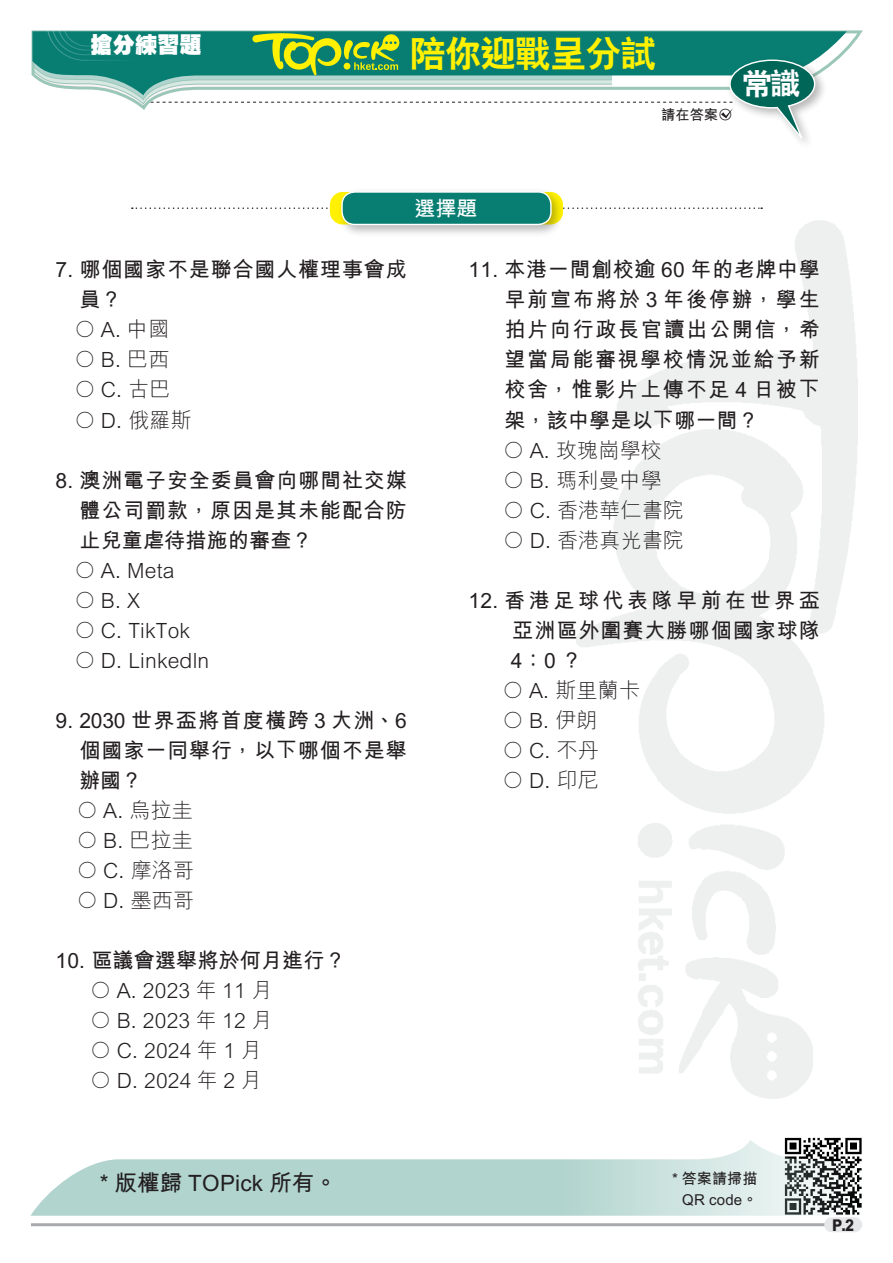
<style>
.page{position:relative;width:893px;height:1263px;background:#fff}
.page>*{position:absolute;margin:0;border:0;box-sizing:border-box;transform-origin:0 0}
.小題eq{font:36px "C Hei 2 Xbold HKSCS";letter-spacing:-.025em;color:#fff101}
.內文{font:30px "C Hei 2 Xbold HKSCS";color:#fff}
.sf_內文{font:22.5px "M Hei Bold HKSCS";letter-spacing:.01em;color:#231f20}
.小題{font:22.2px "C Hei Ultra Bold HKSCS";color:#fff}
.Ex_Questions{font:21px "M Hei Light HKSCS";letter-spacing:.01em;color:#231f20}
.Ex_Questions-2{font:21px/30px "M Hei Bold HKSCS";letter-spacing:.045em;color:#231f20;text-align:justify}
.Ex_Text01{font:21px/30px "M Hei Bold HKSCS";letter-spacing:.08em;color:#231f20;text-align:justify}
.Ex_Questions-3{font:21px "M Hei Bold HKSCS";letter-spacing:.17em;color:#231f20}
.Ex_Questions-4{font:21px "M Hei Bold HKSCS";letter-spacing:.01em;color:#231f20}
.增值題et{font:21px "M Hei Bold HKSCS";color:#fff}
.t1{font:16.2px "M Hei Xbold HKSCS";color:#231f20;scale:.9 1}
.sf_內文-2{font:15px "M Hei Bold HKSCS";letter-spacing:.01em;color:#231f20}
._9_5pt撰文eq{font:14.25px "M Hei Bold HKSCS";color:#231f20}
</style>
<div class="page">
<img style="left:784px;top:1137px;width:78px;height:71px">
<svg style="left:30px;top:1140px;width:831px;height:76px;fill:#b4d5cf"></svg>
<hr style="left:31px;top:1223px;width:831px;height:3px;background:#a8a9ad">
<div style="left:824px;top:1217px;width:38px;height:15px;background:#e6e7e9;border-radius:7px"></div>
<svg style="left:816px;top:31px;width:31px;height:37px"></svg>
<div style="left:726px;top:56px;width:101px;height:94px;background:#231f20;opacity:.32"></div>
<svg style="left:31px;top:30px;width:785px;height:117px"></svg>
<svg style="left:132px;top:207px;width:630px;height:2px"></svg>
<div style="left:330px;top:192px;width:233px;height:32px;background:#fff101;border-radius:13px"></div>
<div style="left:337px;top:187px;width:227px;height:50px;background:#231f20;opacity:.32"></div>
<div style="left:342px;top:192px;width:209px;height:32px;background:#087e72;border-radius:13px"></div>
<div style="left:341px;top:191px;width:211px;height:34px;border:1px solid #fff;border-radius:13px"></div>
<p class="小題" style="left:91px;top:30px;width:113px">搶分練習題</p>
<p class="小題eq" style="left:410px;top:30px;width:248px">陪你迎戰呈分試</p>
<p class="_9_5pt撰文eq" style="left:661px;top:104px;width:73px">請在答案○</p>
<p class="內文" style="left:742px;top:64px;width:60px">常識</p>
<p class="增值題et" style="left:414px;top:193px;width:64px">選擇題</p>
<p class="Ex_Questions-2" style="left:79px;top:253px;width:329px;text-indent:-24px">7. 哪個國家不是聯合國人權理事會成員？</p>
<p class="Ex_Questions" style="left:74px;top:315px;width:96px">○ A. 中國</p>
<p class="Ex_Questions" style="left:74px;top:345px;width:96px">○ B. 巴西</p>
<p class="Ex_Questions" style="left:74px;top:375px;width:98px">○ C. 古巴</p>
<p class="Ex_Questions" style="left:74px;top:405px;width:119px">○ D. 俄羅斯</p>
<p class="Ex_Questions-2" style="left:79px;top:463px;width:329px;text-indent:-24px">8. 澳洲電子安全委員會向哪間社交媒體公司罰款，原因是其未能配合防止兒童虐待措施的審查？</p>
<p class="Ex_Questions" style="left:74px;top:555px;width:102px">○ A. Meta</p>
<p class="Ex_Questions" style="left:74px;top:585px;width:67px">○ B. X</p>
<p class="Ex_Questions" style="left:74px;top:615px;width:117px">○ C. TikTok</p>
<p class="Ex_Questions" style="left:74px;top:645px;width:136px">○ D. Linkedln</p>
<p class="Ex_Questions-2" style="left:79px;top:703px;width:329px;text-indent:-24px">9. 2030 世界盃將首度橫跨 3 大洲、6個國家一同舉行，以下哪個不是舉辦國？</p>
<p class="Ex_Questions" style="left:77px;top:795px;width:118px">○ A. 烏拉圭</p>
<p class="Ex_Questions" style="left:77px;top:825px;width:118px">○ B. 巴拉圭</p>
<p class="Ex_Questions" style="left:77px;top:855px;width:119px">○ C. 摩洛哥</p>
<p class="Ex_Questions" style="left:77px;top:885px;width:119px">○ D. 墨西哥</p>
<p class="Ex_Questions-4" style="left:55px;top:944px;width:292px">10. 區議會選舉將於何月進行？</p>
<p class="Ex_Questions" style="left:90px;top:975px;width:184px">○ A. 2023 年 11 月</p>
<p class="Ex_Questions" style="left:90px;top:1005px;width:184px">○ B. 2023 年 12 月</p>
<p class="Ex_Questions" style="left:90px;top:1035px;width:173px">○ C. 2024 年 1 月</p>
<p class="Ex_Questions" style="left:90px;top:1065px;width:173px">○ D. 2024 年 2 月</p>
<p class="Ex_Text01" style="left:504px;top:253px;width:317px;text-indent:-36px">11. 本港一間創校逾 60 年的老牌中學早前宣布將於 3 年後停辦，學生拍片向行政長官讀出公開信，希望當局能審視學校情況並給予新校舍，惟影片上傳不足 4 日被下架，該中學是以下哪一間？</p>
<p class="Ex_Questions" style="left:503px;top:435px;width:160px">○ A. 玫瑰崗學校</p>
<p class="Ex_Questions" style="left:503px;top:465px;width:160px">○ B. 瑪利曼中學</p>
<p class="Ex_Questions" style="left:503px;top:495px;width:182px">○ C. 香港華仁書院</p>
<p class="Ex_Questions" style="left:503px;top:525px;width:182px">○ D. 香港真光書院</p>
<p class="Ex_Questions-3" style="left:469px;top:584px;width:353px">12. 香港足球代表隊早前在世界盃</p>
<p class="Ex_Questions-2" style="left:512px;top:613px;width:309px">亞洲區外圍賽大勝哪個國家球隊</p>
<p class="Ex_Questions-2" style="left:511px;top:643px;width:73px">4：0 ？</p>
<p class="Ex_Questions" style="left:503px;top:675px;width:139px">○ A. 斯里蘭卡</p>
<p class="Ex_Questions" style="left:503px;top:705px;width:96px">○ B. 伊朗</p>
<p class="Ex_Questions" style="left:503px;top:735px;width:98px">○ C. 不丹</p>
<p class="Ex_Questions" style="left:503px;top:765px;width:98px">○ D. 印尼</p>
<p class="sf_內文" style="left:100px;top:1166px;width:239px">* 版權歸 TOPick 所有。</p>
<p class="sf_內文-2" style="left:672px;top:1167px;width:87px">* 答案請掃描</p>
<p class="sf_內文-2" style="left:682px;top:1188px;width:77px">QR code。</p>
<p class="t1" style="left:832px;top:1214px;width:26px">P.2</p>
</div>
